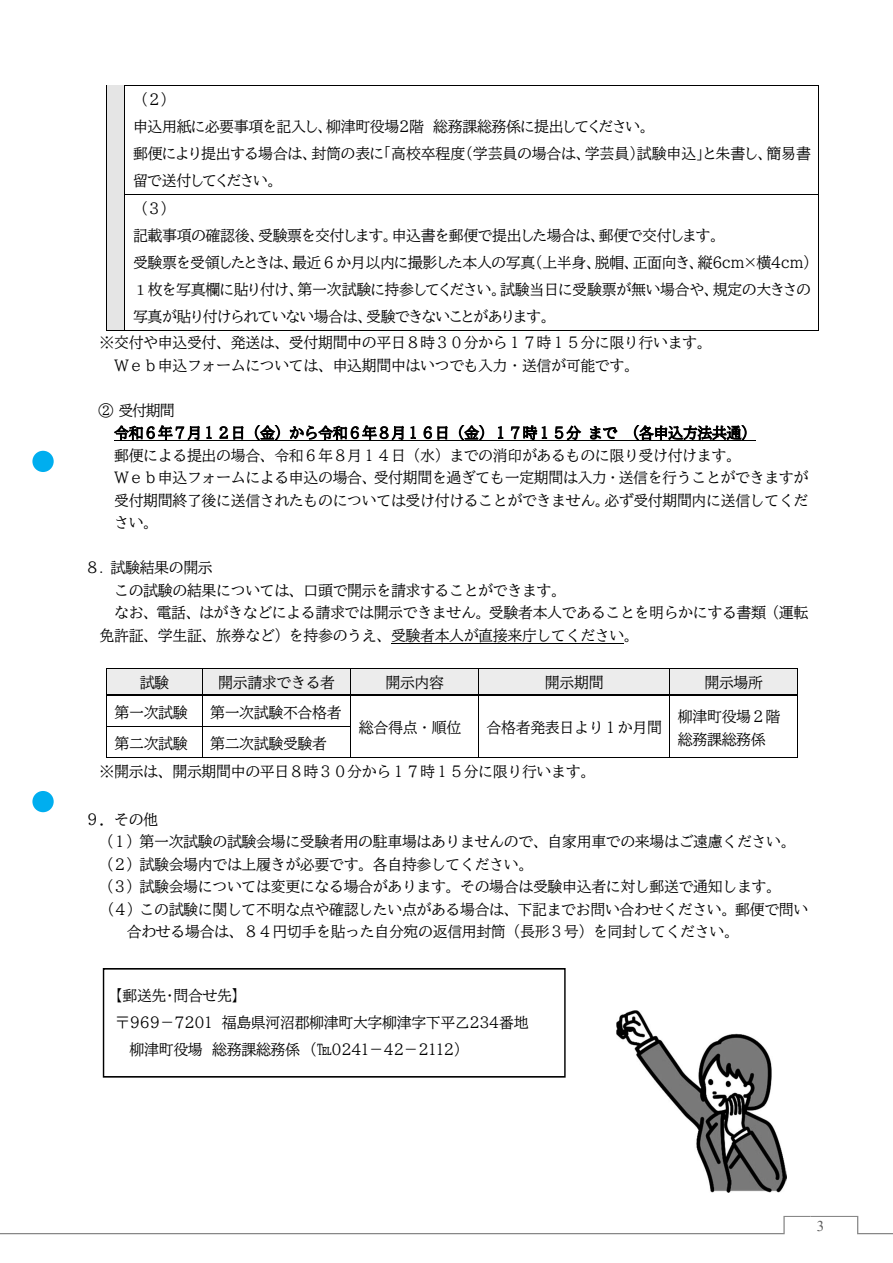
<style>
.page{position:relative;width:893px;height:1263px;background:#fff}
.page>*{position:absolute;margin:0;border:0;box-sizing:border-box;transform-origin:0 0}
.t1{font:15px/22.5px "BIZ UD Mincho Medium";letter-spacing:-.025em;color:#000}
.t2{font:15px/27px "BIZ UDP Mincho Medium";letter-spacing:-.015em;color:#000}
.t3{font:15px "Times New Roman";color:#5e5e5e}
.s1{font-family:"MS Mincho"}
.s2{font-family:"Times New Roman"}
</style>
<div class="page">
<svg style="left:0;top:1216px;width:893px;height:18px"></svg>
<div style="left:107px;top:86px;width:18px;height:108px;background:#e5e5e5"></div>
<svg style="left:106px;top:85px;width:19px;height:1px"></svg>
<hr style="left:125px;top:85px;width:693px;height:1px;background:#000">
<hr style="left:106px;top:86px;width:1px;height:108px;background:#000">
<hr style="left:125px;top:86px;width:1px;height:108px;background:#000">
<hr style="left:818px;top:86px;width:1px;height:108px;background:#000">
<div style="left:107px;top:195px;width:18px;height:135px;background:#e5e5e5"></div>
<svg style="left:107px;top:194px;width:18px;height:1px"></svg>
<hr style="left:125px;top:194px;width:693px;height:1px;background:#000">
<hr style="left:106px;top:194px;width:1px;height:136px;background:#000">
<hr style="left:125px;top:194px;width:1px;height:136px;background:#000">
<svg style="left:106px;top:330px;width:19px;height:1px"></svg>
<hr style="left:125px;top:330px;width:693px;height:1px;background:#000">
<hr style="left:818px;top:194px;width:1px;height:136px;background:#000">
<hr style="left:114px;top:440px;width:642px;height:1px;background:#000">
<hr style="left:391px;top:643px;width:233px;height:1px;background:#000">
<div style="left:107px;top:669px;width:95px;height:25px;background:#ececec"></div>
<div style="left:202px;top:669px;width:148px;height:25px;background:#ececec"></div>
<div style="left:351px;top:669px;width:127px;height:25px;background:#ececec"></div>
<div style="left:479px;top:669px;width:190px;height:25px;background:#ececec"></div>
<div style="left:670px;top:669px;width:127px;height:25px;background:#ececec"></div>
<hr style="left:107px;top:668px;width:95px;height:1px;background:#000">
<hr style="left:202px;top:668px;width:148px;height:1px;background:#000">
<hr style="left:351px;top:668px;width:127px;height:1px;background:#000">
<hr style="left:479px;top:668px;width:190px;height:1px;background:#000">
<hr style="left:670px;top:668px;width:127px;height:1px;background:#000">
<svg style="left:106px;top:668px;width:1px;height:28px"></svg>
<hr style="left:107px;top:694px;width:95px;height:1px;background:#000">
<hr style="left:107px;top:696px;width:95px;height:1px;background:#000">
<svg style="left:202px;top:669px;width:2px;height:27px"></svg>
<hr style="left:204px;top:694px;width:146px;height:1px;background:#000">
<hr style="left:204px;top:696px;width:146px;height:1px;background:#000">
<svg style="left:350px;top:668px;width:3px;height:28px"></svg>
<hr style="left:353px;top:694px;width:125px;height:1px;background:#000">
<hr style="left:353px;top:696px;width:125px;height:1px;background:#000">
<svg style="left:478px;top:668px;width:2px;height:28px"></svg>
<hr style="left:480px;top:694px;width:189px;height:1px;background:#000">
<hr style="left:480px;top:696px;width:189px;height:1px;background:#000">
<svg style="left:669px;top:668px;width:3px;height:28px"></svg>
<hr style="left:672px;top:694px;width:125px;height:1px;background:#000">
<hr style="left:672px;top:696px;width:125px;height:1px;background:#000">
<svg style="left:797px;top:668px;width:1px;height:28px"></svg>
<hr style="left:106px;top:696px;width:1px;height:30px;background:#000">
<hr style="left:202px;top:696px;width:1px;height:30px;background:#000">
<hr style="left:350px;top:696px;width:1px;height:30px;background:#000">
<hr style="left:478px;top:696px;width:1px;height:30px;background:#000">
<hr style="left:669px;top:696px;width:1px;height:30px;background:#000">
<hr style="left:797px;top:696px;width:1px;height:30px;background:#000">
<hr style="left:107px;top:726px;width:95px;height:1px;background:#000">
<hr style="left:202px;top:726px;width:148px;height:1px;background:#000">
<hr style="left:106px;top:727px;width:1px;height:30px;background:#000">
<hr style="left:107px;top:757px;width:95px;height:1px;background:#000">
<hr style="left:202px;top:727px;width:1px;height:30px;background:#000">
<hr style="left:202px;top:757px;width:148px;height:1px;background:#000">
<hr style="left:350px;top:727px;width:1px;height:30px;background:#000">
<hr style="left:351px;top:757px;width:127px;height:1px;background:#000">
<hr style="left:478px;top:727px;width:1px;height:30px;background:#000">
<hr style="left:479px;top:757px;width:190px;height:1px;background:#000">
<hr style="left:669px;top:727px;width:1px;height:30px;background:#000">
<hr style="left:670px;top:757px;width:127px;height:1px;background:#000">
<hr style="left:797px;top:727px;width:1px;height:30px;background:#000">
<svg style="left:103px;top:968px;width:463px;height:110px"></svg>
<img style="left:617px;top:1010px;width:169px;height:183px">
<div style="left:32px;top:451px;width:22px;height:21px;background:#00aeef;border-radius:50%"></div>
<div style="left:32px;top:791px;width:22px;height:21px;background:#00aeef;border-radius:50%"></div>
<p class="t1" style="left:133px;top:88px;width:44px">（２）</p>
<p class="t2" style="left:133px;top:113px;width:679px">申込用紙に必要事項を記入し、柳津町役場２階 総務課総務係に提出してください。<br>郵便により提出する場合は、封筒の表に「高校卒程度（学芸員の場合は、学芸員）試験申込」と朱書し、簡易書留で送付してください。</p>
<p class="t1" style="left:133px;top:197px;width:44px">（３）</p>
<p class="t2" style="left:133px;top:222px;width:679px">記載事項の確認後、受験票を交付します。申込書を郵便で提出した場合は、郵便で交付します。<br>受験票を受領したときは、最近 6 か月以内に撮影した本人の写真（上半身、脱帽、正面向き、縦６cm×横４cm）<span class="s1">１</span>枚を写真欄に貼り付け、第一次試験に持参してください。試験当日に受験票が無い場合や、規定の大きさの写真が貼り付けられていない場合は、受験できないことがあります。</p>
<p class="t1" style="left:114px;top:331px;width:599px;text-indent:-15px">※交付や申込受付、発送は、受付期間中の平日８時３０分から１７時１５分に限り行います。<br>Ｗｅｂ申込フォームについては、申込期間中はいつでも入力・送信が可能です。</p>
<p class="t1" style="left:114px;top:399px;width:696px;text-indent:-15px">② 受付期間<br>令和６年７月１２日（金）から令和６年８月１６日（金）１７時１５分まで（各申込方法共通）<br>郵便による提出の場合、令和６年８月１４日（水）までの消印があるものに限り受け付けます。<br>Ｗｅｂ申込フォームによる申込の場合、受付期間を過ぎても一定期間は入力・送信を行うことができますが受付期間終了後に送信されたものについては受け付けることができません。必ず受付期間内に送信してください。</p>
<p class="t1" style="left:85px;top:556px;width:129px">８<span class="s2">.</span> 試験結果の開示</p>
<p class="t1" style="left:114px;top:579px;width:453px">この試験の結果については、口頭で開示を請求することができます。</p>
<p class="t1" style="left:114px;top:601px;width:696px">なお、電話、はがきなどによる請求では開示できません。受験者本人であることを明らかにする書類（運転</p>
<p class="t1" style="left:100px;top:624px;width:541px">免許証、学生証、旅券など）を持参のうえ、受験者本人が直接来庁してください。</p>
<p class="t1" style="left:140px;top:671px;width:31px">試験</p>
<p class="t1" style="left:218px;top:671px;width:118px">開示請求できる者</p>
<p class="t1" style="left:385px;top:671px;width:60px">開示内容</p>
<p class="t1" style="left:545px;top:671px;width:60px">開示期間</p>
<p class="t1" style="left:704px;top:671px;width:60px">開示場所</p>
<p class="t1" style="left:115px;top:701px;width:75px">第一次試験</p>
<p class="t1" style="left:210px;top:701px;width:133px">第一次試験不合格者</p>
<p class="t1" style="left:359px;top:716px;width:104px">総合得点・順位</p>
<p class="t1" style="left:487px;top:716px;width:177px">合格者発表日より１か月間</p>
<p class="t1" style="left:678px;top:705px;width:104px">柳津町役場２階</p>
<p class="t1" style="left:115px;top:732px;width:75px">第二次試験</p>
<p class="t1" style="left:210px;top:732px;width:118px">第二次試験受験者</p>
<p class="t1" style="left:678px;top:728px;width:89px">総務課総務係</p>
<p class="t1" style="left:100px;top:760px;width:497px">※開示は、開示期間中の平日８時３０分から１７時１５分に限り行います。</p>
<p class="t1" style="left:85px;top:808px;width:75px">９．その他</p>
<p class="t1" style="left:99px;top:830px;width:698px">（１）第一次試験の試験会場に受験者用の駐車場はありませんので、自家用車での来場はご遠慮ください。</p>
<p class="t1" style="left:99px;top:853px;width:436px">（２）試験会場内では上履きが必要です。各自持参してください。</p>
<p class="t1" style="left:99px;top:875px;width:684px">（３）試験会場については変更になる場合があります。その場合は受験申込者に対し郵送で通知します。</p>
<p class="t1" style="left:100px;top:898px;width:710px">（４）この試験に関して不明な点や確認したい点がある場合は、下記までお問い合わせください。郵便で問い</p>
<p class="t1" style="left:127px;top:920px;width:614px">合わせる場合は、８４円切手を貼った自分宛の返信用封筒（長形３号）を同封してください。</p>
<p class="t2" style="left:115px;top:982px;width:125px">【郵送先・問合せ先】</p>
<p class="t2" style="left:115px;top:1009px;width:415px">〒９６９－７２０１ 福島県河沼郡柳津町大字柳津字下平乙２３４番地</p>
<p class="t2" style="left:130px;top:1036px;width:333px">柳津町役場 総務課総務係 （℡０２４１－４２－２１１２）</p>
<p class="t3" style="left:817px;top:1215px;width:9px">3</p>
</div>
